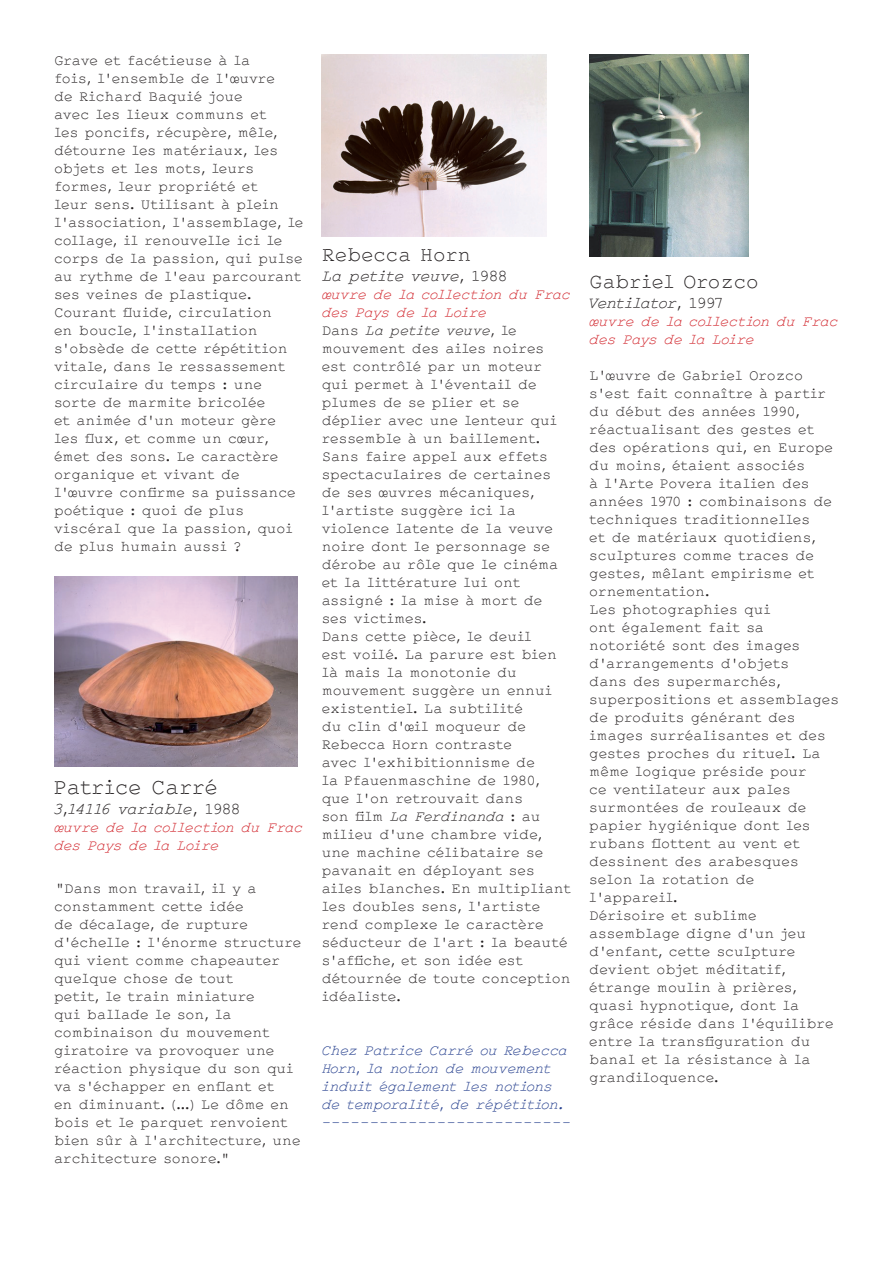
<style>
.page{position:relative;width:893px;height:1263px;background:#fff}
.page>*{position:absolute;margin:0;border:0;box-sizing:border-box;transform-origin:0 0}
.t1{font:22.5px "Frac Ki";color:#231f20}
.t2{font:21px "Frac Ki";color:#231f20}
.t3{font:italic 16.5px "Frac Ki";color:#231f20}
.t4{font:italic 16.5px "Frac Ki";letter-spacing:-.02em;color:#231f20}
.t5{font:15px/18px "Frac Ki";color:#231f20}
.t6{font:italic 15px/18px "Frac Ki";letter-spacing:-.005em;color:#253f8e}
.t7{font:italic 15px/18px "Frac Ki";letter-spacing:-.02em;color:#d1232a}
.t8{font:15px "Frac Ki";color:#253f8e}
.s1{font-style:normal}
.s2{font-style:italic;color:#d1232a}
.s3{font-style:italic}
</style>
<div class="page">
<img style="left:54px;top:576px;width:244px;height:191px">
<img style="left:322px;top:54px;width:225px;height:182px">
<img style="left:589px;top:54px;width:159px;height:203px">
<p class="t5" style="left:54px;top:52px;width:251px">Grave et facétieuse à la<br>fois, l’ensemble de l’œuvre<br>de Richard Baquié joue<br>avec les lieux communs et<br>les poncifs, récupère, mêle, détourne les matériaux, les objets et les mots, leurs formes, leur propriété et<br>leur sens. Utilisant à plein l’association, l’assemblage, le collage, il renouvelle ici le corps de la passion, qui pulse au rythme de l’eau parcourant ses veines de plastique.<br>Courant fluide, circulation<br>en boucle, l’installation s’obsède de cette répétition vitale, dans le ressassement circulaire du temps : une sorte de marmite bricolée<br>et animée d’un moteur gère les flux, et comme un cœur, émet des sons. Le caractère organique et vivant de<br>l’œuvre confirme sa puissance poétique : quoi de plus viscéral que la passion, quoi de plus humain aussi ?</p>
<h1 class="t1" style="left:54px;top:776px;width:165px">Patrice Carré</h1>
<p class="t3" style="left:54px;top:801px;width:188px">3,14116 variable<span class="s1">, 1988</span></p>
<p class="t7" style="left:54px;top:819px;width:250px">œuvre de la collection du Frac des Pays de la Loire</p>
<p class="t5" style="left:54px;top:880px;width:249px">“Dans mon travail, il y a constamment cette idée<br>de décalage, de rupture d’échelle : l’énorme structure qui vient comme chapeauter quelque chose de tout<br>petit, le train miniature<br>qui ballade le son, la combinaison du mouvement giratoire va provoquer une réaction physique du son qui va s’échapper en enflant et<br>en diminuant. (...) Le dôme en bois et le parquet renvoient bien sûr à l’architecture, une architecture sonore.”</p>
<h2 class="t2" style="left:322px;top:245px;width:151px">Rebecca Horn</h2>
<p class="t3" style="left:322px;top:268px;width:187px">La petite veuve<span class="s1">, 1988</span></p>
<p class="t5" style="left:322px;top:286px;width:251px"><span class="s2">œuvre de la collection du Frac des Pays de la Loire<br></span>Dans <span class="s3">La petite veuve</span>, le mouvement des ailes noires est contrôlé par un moteur qui permet à l’éventail de plumes de se plier et se déplier avec une lenteur qui ressemble à un baillement.<br>Sans faire appel aux effets spectaculaires de certaines de ses œuvres mécaniques, l’artiste suggère ici la violence latente de la veuve noire dont le personnage se dérobe au rôle que le cinéma et la littérature lui ont assigné : la mise à mort de ses victimes.<br>Dans cette pièce, le deuil<br>est voilé. La parure est bien là mais la monotonie du mouvement suggère un ennui existentiel. La subtilité<br>du clin d’œil moqueur de<br>Rebecca Horn contraste<br>avec l’exhibitionnisme de<br>la Pfauenmaschine de 1980, que l’on retrouvait dans<br>son film <span class="s3">La Ferdinanda</span> : au milieu d’une chambre vide, une machine célibataire se pavanait en déployant ses ailes blanches. En multipliant les doubles sens, l’artiste rend complexe le caractère séducteur de l’art : la beauté s’affiche, et son idée est détournée de toute conception idéaliste.</p>
<p class="t6" style="left:322px;top:1042px;width:247px">Chez Patrice Carré ou Rebecca<br>Horn, la notion de mouvement induit également les notions de temporalité, de répétition.</p>
<p class="t8" style="left:322px;top:1115px;width:251px">--------------------------</p>
<h2 class="t2" style="left:589px;top:272px;width:171px">Gabriel Orozco</h2>
<p class="t4" style="left:589px;top:295px;width:134px">Ventilator<span class="s1">, 1997</span></p>
<p class="t7" style="left:589px;top:313px;width:250px">œuvre de la collection du Frac des Pays de la Loire</p>
<p class="t5" style="left:589px;top:367px;width:251px">L’œuvre de Gabriel Orozco s’est fait connaître à partir du début des années 1990, réactualisant des gestes et des opérations qui, en Europe du moins, étaient associés<br>à l’Arte Povera italien des années 1970 : combinaisons de techniques traditionnelles<br>et de matériaux quotidiens, sculptures comme traces de gestes, mêlant empirisme et ornementation.<br>Les photographies qui<br>ont également fait sa notoriété sont des images d’arrangements d’objets<br>dans des supermarchés, superpositions et assemblages de produits générant des images surréalisantes et des gestes proches du rituel. La même logique préside pour<br>ce ventilateur aux pales surmontées de rouleaux de papier hygiénique dont les rubans flottent au vent et dessinent des arabesques selon la rotation de l’appareil.<br>Dérisoire et sublime assemblage digne d’un jeu d’enfant, cette sculpture devient objet méditatif, étrange moulin à prières, quasi hypnotique, dont la grâce réside dans l’équilibre entre la transfiguration du banal et la résistance à la grandiloquence.</p>
</div>
